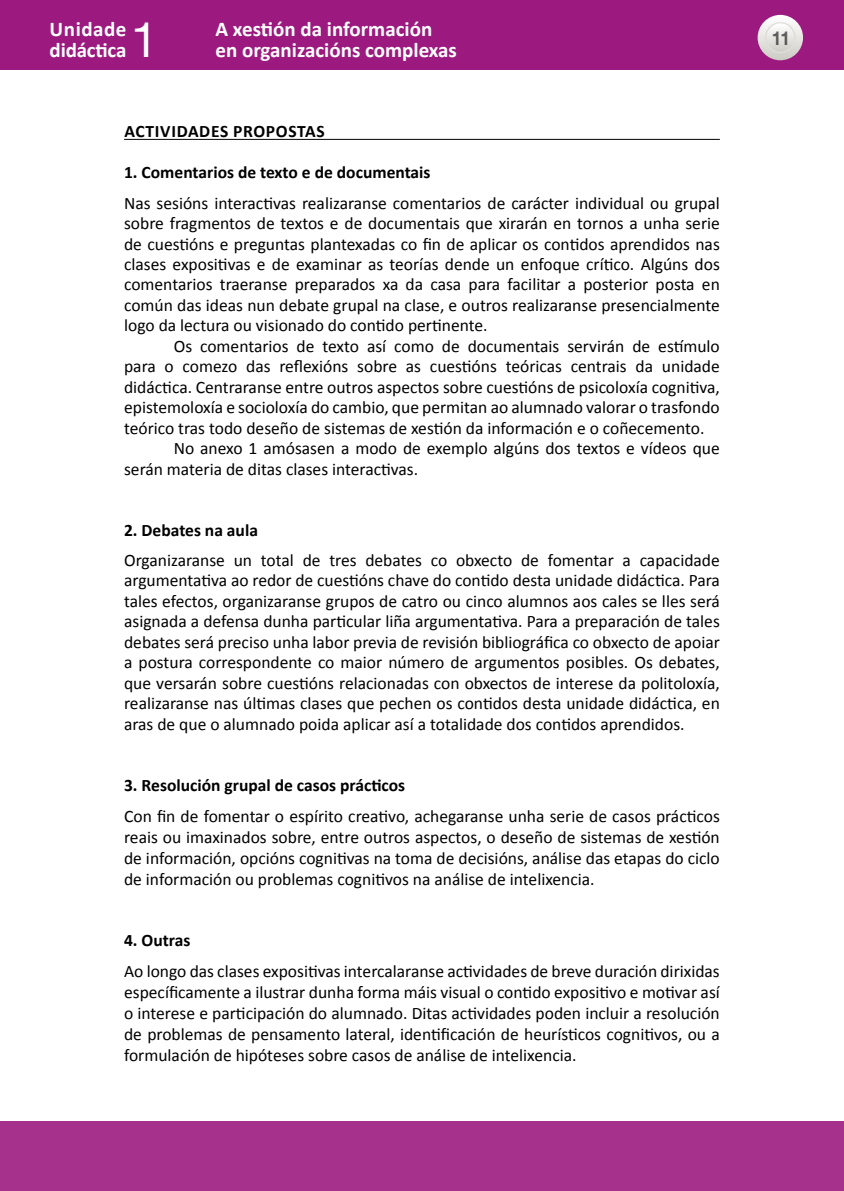
<style>
.page{position:relative;width:844px;height:1191px;background:#fff}
.page>*{position:absolute;margin:0;border:0;box-sizing:border-box;transform-origin:0 0}
.t1{font:49px "Helvetica Neue";color:#fff}
.t2{font:700 21px/21px "Calibri";color:#fff}
.t3{font:700 19.25px "Helvetica Neue";color:#000;scale:.9 1}
.TXTO_sin_SANGRE{font:17.5px/20.5px "Calibri";color:#000;text-align:justify}
.TXTO_CON_SANGRE{font:17.5px/20.5px "Calibri";color:#000;text-align:justify}
._1º_Epigrafe{font:700 17.5px "Calibri";color:#000}
._0º_Epigrafe{font:700 17.5px "Calibri";letter-spacing:.04em;color:#000}
</style>
<div class="page">
<div style="left:0;top:0;width:843px;height:69px;background:#9c1a7f"></div>
<svg style="left:757px;top:15px;width:45px;height:45px"></svg>
<svg style="left:765px;top:23px;width:29px;height:29px"></svg>
<div style="left:764px;top:22px;width:31px;height:31px;border:1px solid #dfdeda;border-radius:50%"></div>
<div style="left:0;top:1121px;width:843px;height:70px;background:#a6318c"></div>
<hr style="left:124px;top:139px;width:595px;height:1px;background:#000">
<p class="t2" style="left:50px;top:19px;width:78px">Unidade didáctica</p>
<h1 class="t1" style="left:131px;top:5px;width:29px">1</h1>
<p class="t2" style="left:215px;top:19px;width:243px">A xestión da información en organizacións complexas</p>
<p class="t3" style="left:770px;top:26px;width:23px">11</p>
<p class="_0º_Epigrafe" style="left:124px;top:120px;width:202px">ACTIVIDADES PROPOSTAS</p>
<p class="_1º_Epigrafe" style="left:124px;top:161px;width:308px">1. Comentarios de texto e de documentais</p>
<p class="TXTO_sin_SANGRE" style="left:124px;top:192px;width:597px">Nas sesións interactivas realizaranse comentarios de carácter individual ou grupal sobre fragmentos de textos e de documentais que xirarán en tornos a unha serie de cuestións e preguntas plantexadas co fin de aplicar os contidos aprendidos nas clases expositivas e de examinar as teorías dende un enfoque crítico. Algúns dos comentarios traeranse preparados xa da casa para facilitar a posterior posta en común das ideas nun debate grupal na clase, e outros realizaranse presencialmente logo da lectura ou visionado do contido pertinente.</p>
<p class="TXTO_CON_SANGRE" style="left:124px;top:336px;width:597px;text-indent:50px">Os comentarios de texto así como de documentais servirán de estímulo para o comezo das reflexións sobre as cuestións teóricas centrais da unidade didáctica. Centraranse entre outros aspectos sobre cuestións de psicoloxía cognitiva, epistemoloxía e socioloxía do cambio, que permitan ao alumnado valorar o trasfondo teórico tras todo deseño de sistemas de xestión da información e o coñecemento.</p>
<p class="TXTO_CON_SANGRE" style="left:124px;top:438px;width:597px;text-indent:50px">No anexo 1 amósasen a modo de exemplo algúns dos textos e vídeos que serán materia de ditas clases interactivas.</p>
<p class="_1º_Epigrafe" style="left:124px;top:518px;width:135px">2. Debates na aula</p>
<p class="TXTO_sin_SANGRE" style="left:124px;top:550px;width:597px">Organizaranse un total de tres debates co obxecto de fomentar a capacidade argumentativa ao redor de cuestións chave do contido desta unidade didáctica. Para tales efectos, organizaranse grupos de catro ou cinco alumnos aos cales se lles será asignada a defensa dunha particular liña argumentativa. Para a preparación de tales debates será preciso unha labor previa de revisión bibliográfica co obxecto de apoiar a postura correspondente co maior número de argumentos posibles. Os debates, que versarán sobre cuestións relacionadas con obxectos de interese da politoloxía, realizaranse nas últimas clases que pechen os contidos desta unidade didáctica, en aras de que o alumnado poida aplicar así a totalidade dos contidos aprendidos.</p>
<p class="_1º_Epigrafe" style="left:124px;top:773px;width:282px">3. Resolución grupal de casos prácticos</p>
<p class="TXTO_sin_SANGRE" style="left:124px;top:805px;width:597px;line-height:21.2px">Con fin de fomentar o espírito creativo, achegaranse unha serie de casos prácticos reais ou imaxinados sobre, entre outros aspectos, o deseño de sistemas de xestión de información, opcións cognitivas na toma de decisións, análise das etapas do ciclo de información ou problemas cognitivos na análise de intelixencia.</p>
<p class="_1º_Epigrafe" style="left:124px;top:928px;width:68px">4. Outras</p>
<p class="TXTO_sin_SANGRE" style="left:124px;top:960px;width:597px;line-height:21.2px">Ao longo das clases expositivas intercalaranse actividades de breve duración dirixidas específicamente a ilustrar dunha forma máis visual o contido expositivo e motivar así o interese e participación do alumnado. Ditas actividades poden incluir a resolución de problemas de pensamento lateral, identificación de heurísticos cognitivos, ou a formulación de hipóteses sobre casos de análise de intelixencia.</p>
</div>
